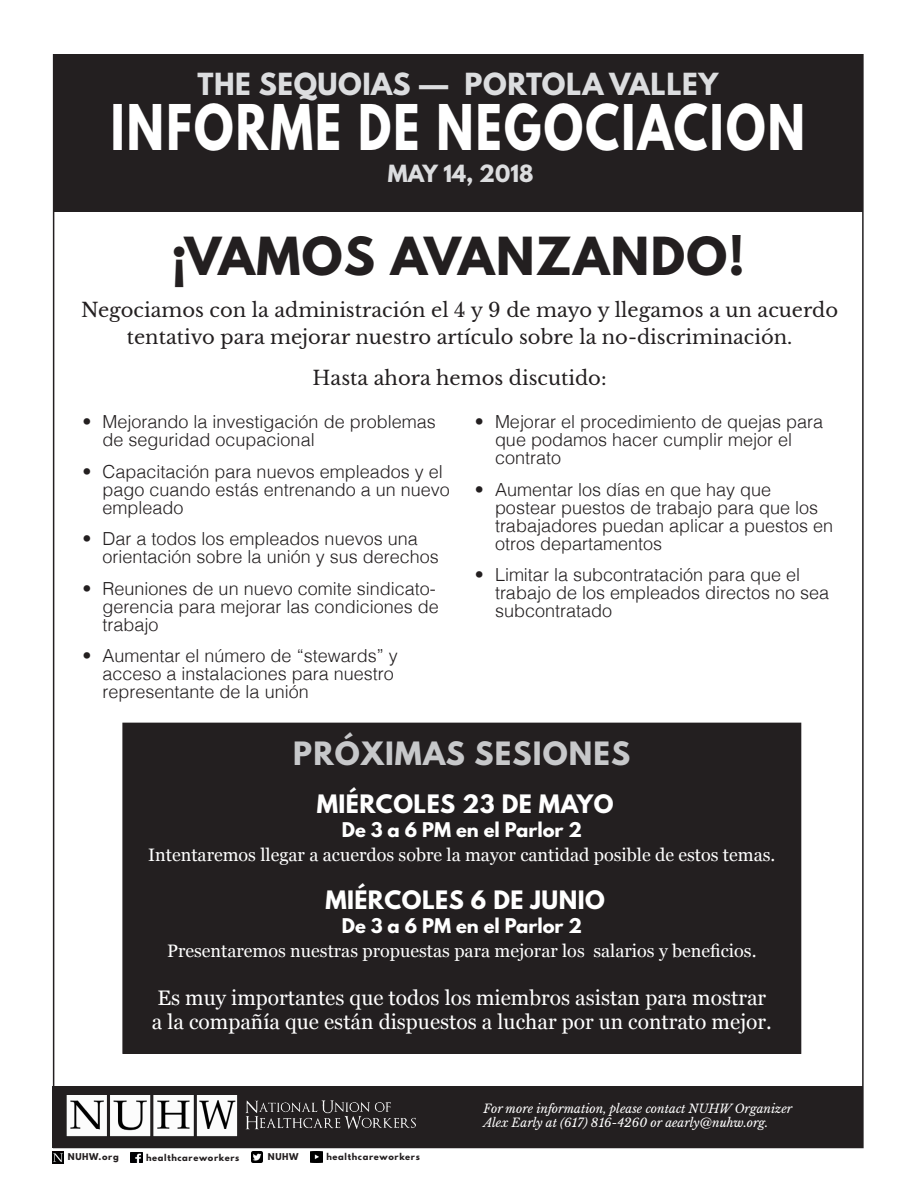
<style>
.page{position:relative;width:918px;height:1188px;background:#fff}
.page>*{position:absolute;margin:0;border:0;box-sizing:border-box;transform-origin:0 0}
.t1{font:700 55.8px "League Spartan";letter-spacing:.05em;color:#fff;scale:.81 1}
.t2{font:700 46.5px "League Spartan";letter-spacing:.03em;color:#231f20}
.t3{font:700 28.5px "League Spartan";letter-spacing:.04em;color:#c7c8ca}
.t4{font:700 27px "League Spartan";letter-spacing:.02em;color:#dcdddf}
.t5{font:700 22.5px "League Spartan";letter-spacing:.02em;color:#fff}
.t6{font:21px/24px "Georgia";color:#fff}
.t7{font:700 21px "League Spartan";color:#dcdddf}
.t8{font:19.5px/27px "Libre Baskerville";color:#231f20;text-align:center}
.t9{font:300 18px/18px "Helvetica";color:#231f20}
.t10{font:18px "Georgia";color:#fff}
.t11{font:700 18px "League Spartan";color:#fff}
.t12{font:italic 12px/14.4px "Libre Baskerville";color:#fff}
.t13{font:700 8.4px "League Spartan";letter-spacing:.08em;color:#231f20}
</style>
<div class="page">
<div style="left:53px;top:54px;width:810px;height:158px;background:#231f20"></div>
<div style="left:52px;top:1087px;width:811px;height:61px;background:#231f20"></div>
<img style="left:66px;top:1096px;width:350px;height:40px">
<svg style="left:52px;top:1151px;width:12px;height:12px"></svg>
<svg style="left:130px;top:1152px;width:12px;height:11px"></svg>
<svg style="left:251px;top:1152px;width:12px;height:10px"></svg>
<svg style="left:311px;top:1152px;width:11px;height:10px"></svg>
<div style="left:123px;top:723px;width:678px;height:330px;background:#231f20"></div>
<p class="t4" style="left:197px;top:62px;width:522px">THE SEQUOIAS — PORTOLA VALLEY</p>
<p class="t1" style="left:111px;top:84px;width:858px">INFORME DE NEGOCIACION</p>
<p class="t7" style="left:388px;top:157px;width:147px">MAY 14, 2018</p>
<p class="t2" style="left:171px;top:219px;width:575px">¡VAMOS AVANZANDO!</p>
<p class="t8" style="left:81px;top:297px;width:759px">Negociamos con la administración el 4 y 9 de mayo y llegamos a un acuerdo tentativo para mejorar nuestro artículo sobre la no-discriminación.</p>
<p class="t8" style="left:313px;top:364px;width:296px">Hasta ahora hemos discutido:</p>
<p class="t9" style="left:103px;top:411px;width:335px;text-indent:-20px">• Mejorando la investigación de problemas de seguridad ocupacional</p>
<p class="t9" style="left:103px;top:461px;width:349px;text-indent:-20px">• Capacitación para nuevos empleados y el pago cuando estás entrenando a un nuevo empleado</p>
<p class="t9" style="left:103px;top:528px;width:338px;text-indent:-20px">• Dar a todos los empleados nuevos una orientación sobre la unión y sus derechos</p>
<p class="t9" style="left:103px;top:578px;width:338px;text-indent:-20px">• Reuniones de un nuevo comite sindicato&shy;gerencia para mejorar las condiciones de trabajo</p>
<p class="t9" style="left:103px;top:645px;width:297px;text-indent:-20px">• Aumentar el número de “stewards” y acceso a instalaciones para nuestro representante de la unión</p>
<p class="t9" style="left:495px;top:411px;width:330px;text-indent:-20px">• Mejorar el procedimiento de quejas para que podamos hacer cumplir mejor el contrato</p>
<p class="t9" style="left:495px;top:479px;width:340px;text-indent:-20px">• Aumentar los días en que hay que postear puestos de trabajo para que los trabajadores puedan aplicar a puestos en otros departamentos</p>
<p class="t9" style="left:495px;top:564px;width:336px;text-indent:-20px">• Limitar la subcontratación para que el trabajo de los empleados directos no sea subcontratado</p>
<p class="t3" style="left:293px;top:731px;width:339px">PRÓXIMAS SESIONES</p>
<p class="t5" style="left:317px;top:786px;width:298px">MIÉRCOLES 23 DE MAYO</p>
<p class="t11" style="left:342px;top:816px;width:242px">De 3 a 6 PM en el Parlor 2</p>
<p class="t10" style="left:148px;top:842px;width:629px">Intentaremos llegar a acuerdos sobre la mayor cantidad posible de estos temas.</p>
<p class="t5" style="left:325px;top:882px;width:281px">MIÉRCOLES 6 DE JUNIO</p>
<p class="t11" style="left:342px;top:912px;width:242px">De 3 a 6 PM en el Parlor 2</p>
<p class="t10" style="left:167px;top:938px;width:591px">Presentaremos nuestras propuestas para mejorar los salarios y beneficios.</p>
<p class="t6" style="left:152px;top:985px;width:622px">Es muy importantes que todos los miembros asistan para mostrar a la compañía que están dispuestos a luchar por un contrato mejor.</p>
<p class="t13" style="left:68px;top:1150px;width:53px">NUHW.org</p>
<p class="t13" style="left:146px;top:1151px;width:95px">healthcareworkers</p>
<p class="t13" style="left:268px;top:1150px;width:32px">NUHW</p>
<p class="t13" style="left:326px;top:1151px;width:95px">healthcareworkers</p>
<p class="t12" style="left:483px;top:1101px;width:311px">For more information, please contact NUHW Organizer<br>Alex Early at (617) 816-4260 or aearly@nuhw.org.</p>
</div>
